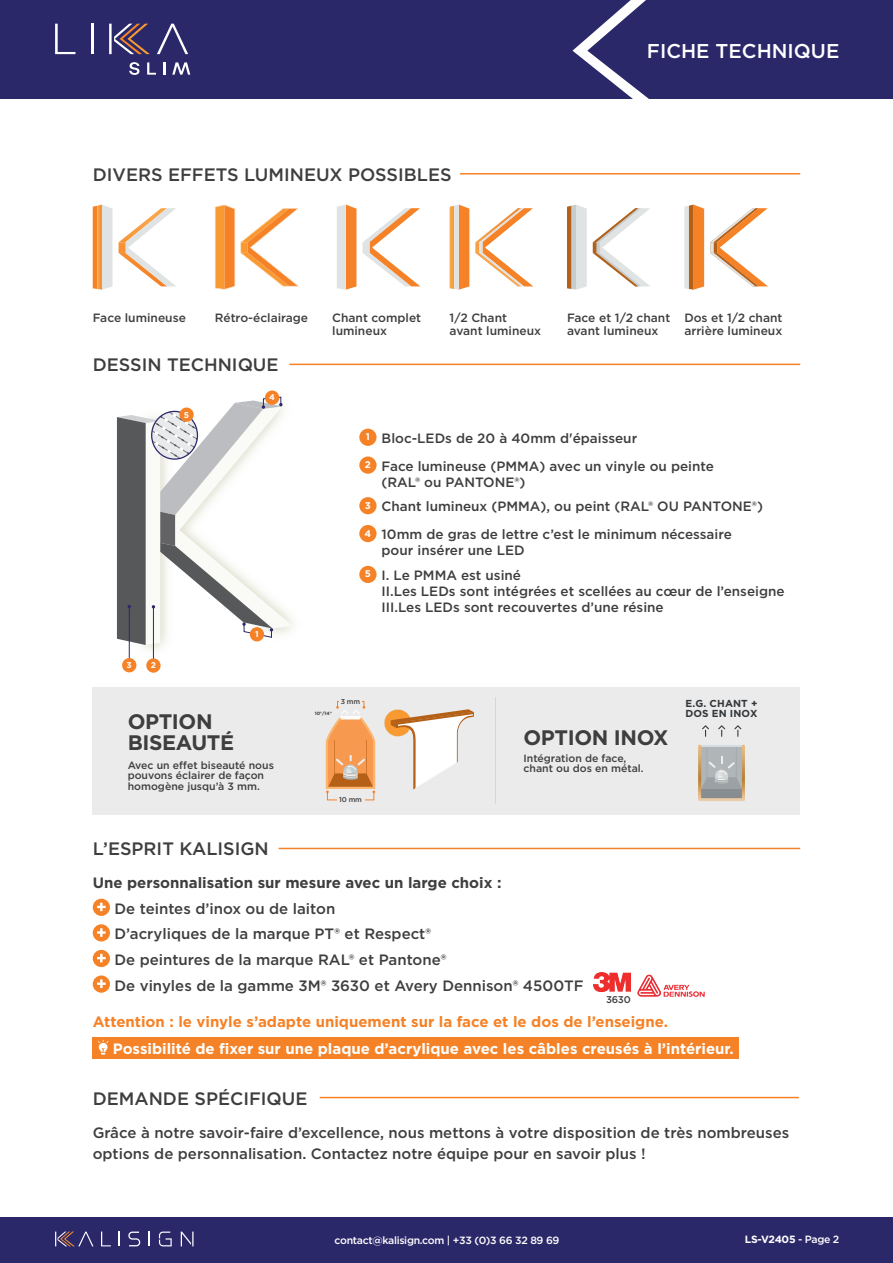
<style>
.page{position:relative;width:893px;height:1263px;background:#fff}
.page>*{position:absolute;margin:0;border:0;box-sizing:border-box;transform-origin:0 0}
.t1{font:700 21px/21px "Gotham";letter-spacing:-.02em;color:#3e3e3f}
.t2{font:500 19.95px "Gotham";color:#fff}
.t3{font:500 18px "Gotham";color:#3e3e3f}
.t4{font:500 15px/25.7px "Gotham";color:#3e3e3f}
.t5{font:700 15px "Gotham";color:#fff}
.t6{font:700 15px "Gotham";color:#f58227}
.t7{font:700 15px "Gotham";color:#3e3e3f}
.t8{font:500 13.5px/16.2px "Gotham";color:#3e3e3f}
.t9{font:500 12px/13.5px "Gotham";color:#3e3e3f}
.t10{font:500 10.5px/10.5px "Gotham";color:#3e3e3f}
.t11{font:500 10.5px "Gotham";letter-spacing:-.03em;color:#fff}
.t12{font:700 10.5px "Gotham";letter-spacing:-.03em;color:#fff}
.t13{font:700 10.2px "Gotham";letter-spacing:.01em;color:#333739}
.t14{font:700 9.75px "Gotham";color:#fff}
.t15{font:500 9.75px "Gotham";color:#3e3e3f}
.t16{font:700 8.4px "Gotham";color:#fff}
.t17{font:500 7.05px "Gotham";color:#3e3e3f}
.t18{font:700 4.65px "Gotham";color:#3e3e3f}
.s1{font-weight:500}
</style>
<div class="page">
<div style="left:0;top:1217px;width:893px;height:46px;background:#2b286a"></div>
<svg style="left:128px;top:1231px;width:12px;height:15px"></svg>
<svg style="left:101px;top:1231px;width:10px;height:15px"></svg>
<svg style="left:118px;top:1231px;width:2px;height:15px"></svg>
<svg style="left:149px;top:1231px;width:1px;height:15px"></svg>
<svg style="left:181px;top:1231px;width:13px;height:15px"></svg>
<svg style="left:159px;top:1231px;width:13px;height:15px"></svg>
<svg style="left:55px;top:1231px;width:38px;height:15px"></svg>
<div style="left:93px;top:1037px;width:646px;height:21px;background:#f58227"></div>
<hr style="left:289px;top:364px;width:511px;height:1px;background:#f58227">
<hr style="left:279px;top:848px;width:521px;height:1px;background:#f58227">
<hr style="left:320px;top:1097px;width:479px;height:1px;background:#f58227">
<div style="left:93px;top:899px;width:17px;height:17px;background:#f58227;border-radius:50%"></div>
<svg style="left:97px;top:903px;width:9px;height:8px"></svg>
<div style="left:93px;top:924px;width:17px;height:17px;background:#f58227;border-radius:50%"></div>
<svg style="left:97px;top:928px;width:9px;height:9px"></svg>
<div style="left:93px;top:950px;width:17px;height:17px;background:#f58227;border-radius:50%"></div>
<svg style="left:97px;top:954px;width:9px;height:8px"></svg>
<div style="left:93px;top:975px;width:17px;height:18px;background:#f58227;border-radius:50%"></div>
<svg style="left:97px;top:979px;width:9px;height:9px"></svg>
<div style="left:0;top:0;width:893px;height:99px;background:#2b286a"></div>
<img style="left:593px;top:972px;width:38px;height:20px">
<img style="left:637px;top:974px;width:68px;height:23px">
<hr style="left:460px;top:173px;width:340px;height:1px;background:#f58227">
<svg style="left:572px;top:0;width:77px;height:99px"></svg>
<svg style="left:129px;top:62px;width:10px;height:13px"></svg>
<svg style="left:147px;top:62px;width:9px;height:13px"></svg>
<svg style="left:163px;top:62px;width:2px;height:13px"></svg>
<svg style="left:172px;top:62px;width:18px;height:13px"></svg>
<svg style="left:55px;top:24px;width:20px;height:30px"></svg>
<hr style="left:91px;top:24px;width:2px;height:30px;background:#fff">
<svg style="left:157px;top:24px;width:31px;height:30px"></svg>
<svg style="left:109px;top:24px;width:41px;height:30px"></svg>
<div style="left:265px;top:390px;width:14px;height:15px;background:#f58227;border-radius:50%"></div>
<div style="left:93px;top:687px;width:707px;height:127px;background:#ebebec"></div>
<div style="left:359px;top:429px;width:18px;height:17px;background:#f58227;border-radius:50%"></div>
<div style="left:359px;top:456px;width:18px;height:18px;background:#f58227;border-radius:50%"></div>
<div style="left:359px;top:497px;width:18px;height:17px;background:#f58227;border-radius:50%"></div>
<div style="left:359px;top:525px;width:18px;height:17px;background:#f58227;border-radius:50%"></div>
<div style="left:359px;top:566px;width:18px;height:17px;background:#f58227;border-radius:50%"></div>
<hr style="left:495px;top:697px;width:1px;height:107px;background:#d5d6d8">
<svg style="left:718px;top:725px;width:7px;height:12px"></svg>
<svg style="left:702px;top:725px;width:7px;height:12px"></svg>
<svg style="left:734px;top:725px;width:7px;height:12px"></svg>
<svg style="left:698px;top:745px;width:47px;height:56px"></svg>
<div style="left:337px;top:701px;width:27px;height:7px;border:1px solid #f58227"></div>
<svg style="left:325px;top:706px;width:50px;height:87px"></svg>
<div style="left:339px;top:698px;width:23px;height:6px;background:#ebebec"></div>
<svg style="left:384px;top:709px;width:90px;height:81px"></svg>
<hr style="left:153px;top:607px;width:1px;height:60px;background:#2b286a">
<div style="left:146px;top:658px;width:15px;height:15px;background:#f58227;border-radius:50%"></div>
<hr style="left:129px;top:607px;width:1px;height:58px;background:#2b286a">
<svg style="left:117px;top:396px;width:176px;height:249px"></svg>
<div style="left:122px;top:658px;width:14px;height:14px;background:#f58227;border-radius:50%"></div>
<svg style="left:98px;top:1040px;width:10px;height:15px"></svg>
<svg style="left:119px;top:208px;width:57px;height:78px"></svg>
<svg style="left:93px;top:205px;width:20px;height:85px"></svg>
<svg style="left:215px;top:205px;width:84px;height:85px"></svg>
<svg style="left:362px;top:208px;width:58px;height:78px"></svg>
<svg style="left:337px;top:205px;width:19px;height:85px"></svg>
<svg style="left:450px;top:205px;width:19px;height:85px"></svg>
<svg style="left:475px;top:208px;width:58px;height:78px"></svg>
<svg style="left:567px;top:205px;width:20px;height:85px"></svg>
<svg style="left:593px;top:208px;width:57px;height:78px"></svg>
<svg style="left:684px;top:205px;width:20px;height:85px"></svg>
<svg style="left:710px;top:208px;width:58px;height:78px"></svg>
<h3 class="t3" style="left:93px;top:163px;width:360px">DIVERS EFFETS LUMINEUX POSSIBLES</h3>
<h2 class="t2" style="left:647px;top:37px;width:194px">FICHE TECHNIQUE</h2>
<p class="t9" style="left:93px;top:310px;width:95px">Face lumineuse</p>
<p class="t9" style="left:684px;top:310px;width:100px">Dos et 1/2 chant arrière lumineux</p>
<p class="t9" style="left:215px;top:310px;width:95px">Rétro-éclairage</p>
<p class="t9" style="left:567px;top:310px;width:105px">Face et 1/2 chant avant lumineux</p>
<p class="t9" style="left:450px;top:310px;width:93px">1/2 Chant avant lumineux</p>
<p class="t9" style="left:332px;top:310px;width:90px">Chant complet lumineux</p>
<h3 class="t3" style="left:93px;top:353px;width:187px">DESSIN TECHNIQUE</h3>
<p class="t16" style="left:184px;top:409px;width:7px">5</p>
<p class="t16" style="left:269px;top:392px;width:7px">4</p>
<p class="t16" style="left:127px;top:659px;width:7px">3</p>
<p class="t16" style="left:151px;top:660px;width:7px">2</p>
<h1 class="t1" style="left:128px;top:711px;width:108px">OPTION<br>BISEAUTÉ</h1>
<p class="t16" style="left:255px;top:628px;width:5px">1</p>
<p class="t10" style="left:128px;top:760px;width:148px">Avec un effet biseauté nous pouvons éclairer de façon homogène jusqu’à 3 mm.</p>
<h3 class="t3" style="left:93px;top:837px;width:178px">L’ESPRIT KALISIGN</h3>
<p class="t14" style="left:366px;top:430px;width:6px">1</p>
<p class="t14" style="left:365px;top:458px;width:8px">2</p>
<p class="t14" style="left:365px;top:499px;width:8px">3</p>
<p class="t14" style="left:365px;top:527px;width:8px">4</p>
<p class="t14" style="left:365px;top:567px;width:8px">5</p>
<p class="t8" style="left:382px;top:424px;width:334px;line-height:27.9px">Bloc-LEDs de 20 à 40mm d'épaisseur<br>Face lumineuse (PMMA) avec un vinyle ou peinte</p>
<p class="t8" style="left:382px;top:469px;width:383px;line-height:24.5px">(RAL® ou PANTONE®)<br>Chant lumineux (PMMA), ou peint (RAL® OU PANTONE®)</p>
<p class="t8" style="left:382px;top:526px;width:352px">10mm de gras de lettre c’est le minimum nécessaire pour insérer une LED</p>
<p class="t8" style="left:382px;top:567px;width:405px">I. Le PMMA est usiné<br>II.Les LEDs sont intégrées et scellées au cœur de l’enseigne<br>III.Les LEDs sont recouvertes d’une résine</p>
<p class="t17" style="left:341px;top:696px;width:21px">3 mm</p>
<p class="t13" style="left:686px;top:697px;width:73px">E.G. CHANT +</p>
<p class="t18" style="left:315px;top:710px;width:19px">10°/14°</p>
<p class="t13" style="left:685px;top:707px;width:74px">DOS EN INOX</p>
<h1 class="t1" style="left:524px;top:727px;width:146px">OPTION INOX</h1>
<p class="t17" style="left:339px;top:795px;width:24px">10 mm</p>
<p class="t10" style="left:524px;top:753px;width:122px">Intégration de face, chant ou dos en métal.</p>
<p class="t7" style="left:93px;top:873px;width:410px">Une personnalisation sur mesure avec un large choix :</p>
<p class="t4" style="left:114px;top:895px;width:471px">De teintes d’inox ou de laiton<br>D’acryliques de la marque PT® et Respect®<br>De peintures de la marque RAL® et Pantone®<br>De vinyles de la gamme 3M® 3630 et Avery Dennison® 4500TF</p>
<p class="t6" style="left:93px;top:1011px;width:577px">Attention : le vinyle s’adapte uniquement sur la face et le dos de l’enseigne.</p>
<p class="t15" style="left:606px;top:993px;width:26px">3630</p>
<p class="t5" style="left:113px;top:1038px;width:623px">Possibilité de fixer sur une plaque d’acrylique avec les câbles creusés à l’intérieur.</p>
<h3 class="t3" style="left:93px;top:1086px;width:216px">DEMANDE SPÉCIFIQUE</h3>
<p class="t4" style="left:93px;top:1122px;width:698px;line-height:21px">Grâce à notre savoir-faire d’excellence, nous mettons à votre disposition de très nombreuses options de personnalisation. Contactez notre équipe pour en savoir plus !</p>
<p class="t11" style="left:335px;top:1233px;width:226px">contact@kalisign.com | +33 (0)3 66 32 89 69</p>
<p class="t12" style="left:745px;top:1232px;width:96px">LS-V2405 <span class="s1">- Page 2</span></p>
</div>
